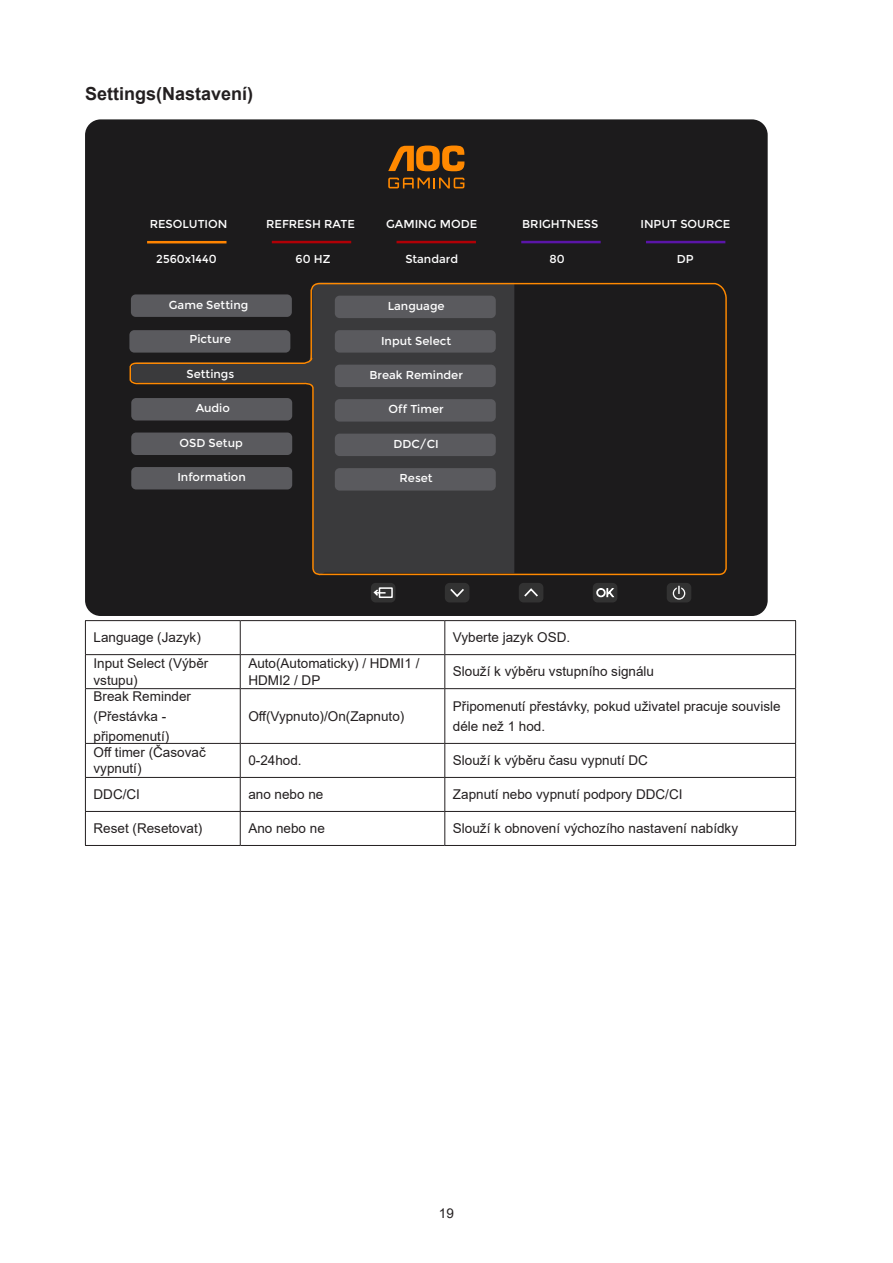
<style>
.page{position:relative;width:893px;height:1263px;background:#fff}
.page>*{position:absolute;margin:0;border:0;box-sizing:border-box;transform-origin:0 0}
.Heading_3{font:700 18px "Arial";color:#231f20}
.无间隔{font:13.5px/16.2px "Arial";color:#231f20}
.正文_text-1{font:13.5px/20.2px "Arial";color:#231f20}
.t1{font:11.55px "Montserrat";color:#fff}
</style>
<div class="page">
<div style="left:85px;top:119px;width:683px;height:497px;background:#1c1b1c;border-radius:16px"></div>
<svg style="left:388px;top:178px;width:76px;height:10px"></svg>
<svg style="left:388px;top:146px;width:76px;height:25px"></svg>
<hr style="left:147px;top:241px;width:79px;height:2px;background:#ff8400">
<hr style="left:272px;top:241px;width:79px;height:2px;background:#b00006">
<hr style="left:397px;top:241px;width:79px;height:2px;background:#b00006">
<hr style="left:521px;top:241px;width:80px;height:2px;background:#5a15a8">
<hr style="left:646px;top:241px;width:79px;height:2px;background:#5a15a8">
<div style="left:445px;top:583px;width:24px;height:19px;background:#383838;border-radius:5px"></div>
<svg style="left:450px;top:589px;width:14px;height:8px"></svg>
<div style="left:519px;top:583px;width:24px;height:19px;background:#383838;border-radius:5px"></div>
<svg style="left:524px;top:588px;width:14px;height:9px"></svg>
<div style="left:593px;top:583px;width:24px;height:19px;background:#383838;border-radius:5px"></div>
<svg style="left:596px;top:588px;width:18px;height:10px"></svg>
<div style="left:667px;top:583px;width:24px;height:19px;background:#383838;border-radius:5px"></div>
<svg style="left:673px;top:586px;width:12px;height:14px"></svg>
<div style="left:371px;top:583px;width:24px;height:19px;background:#383838;border-radius:5px"></div>
<div style="left:379px;top:587px;width:14px;height:11px;border:2px solid #fff"></div>
<svg style="left:373px;top:588px;width:14px;height:9px"></svg>
<svg style="left:129px;top:282px;width:598px;height:294px"></svg>
<div style="left:335px;top:296px;width:161px;height:22px;background:#5a5a5e;border-radius:5px"></div>
<div style="left:335px;top:330px;width:161px;height:23px;background:#5a5a5e;border-radius:5px"></div>
<div style="left:335px;top:365px;width:161px;height:22px;background:#5a5a5e;border-radius:5px"></div>
<div style="left:335px;top:399px;width:161px;height:23px;background:#5a5a5e;border-radius:5px"></div>
<div style="left:335px;top:434px;width:161px;height:22px;background:#5a5a5e;border-radius:5px"></div>
<div style="left:335px;top:468px;width:161px;height:23px;background:#5a5a5e;border-radius:5px"></div>
<hr style="left:85px;top:620px;width:155px;height:1px;background:#231f20">
<hr style="left:85px;top:621px;width:1px;height:33px;background:#231f20">
<hr style="left:240px;top:620px;width:205px;height:1px;background:#231f20">
<hr style="left:240px;top:621px;width:1px;height:33px;background:#231f20">
<hr style="left:445px;top:620px;width:351px;height:1px;background:#231f20">
<hr style="left:444px;top:621px;width:1px;height:33px;background:#231f20">
<hr style="left:795px;top:621px;width:1px;height:33px;background:#231f20">
<hr style="left:85px;top:654px;width:155px;height:1px;background:#231f20">
<hr style="left:85px;top:655px;width:1px;height:33px;background:#231f20">
<hr style="left:240px;top:654px;width:205px;height:1px;background:#231f20">
<hr style="left:240px;top:655px;width:1px;height:33px;background:#231f20">
<hr style="left:445px;top:654px;width:351px;height:1px;background:#231f20">
<hr style="left:444px;top:655px;width:1px;height:33px;background:#231f20">
<hr style="left:795px;top:655px;width:1px;height:33px;background:#231f20">
<hr style="left:85px;top:688px;width:155px;height:1px;background:#231f20">
<hr style="left:85px;top:689px;width:1px;height:54px;background:#231f20">
<hr style="left:240px;top:688px;width:205px;height:1px;background:#231f20">
<hr style="left:240px;top:689px;width:1px;height:54px;background:#231f20">
<hr style="left:445px;top:688px;width:351px;height:1px;background:#231f20">
<hr style="left:444px;top:689px;width:1px;height:54px;background:#231f20">
<hr style="left:795px;top:689px;width:1px;height:54px;background:#231f20">
<hr style="left:85px;top:743px;width:155px;height:1px;background:#231f20">
<hr style="left:85px;top:744px;width:1px;height:33px;background:#231f20">
<hr style="left:240px;top:743px;width:205px;height:1px;background:#231f20">
<hr style="left:240px;top:744px;width:1px;height:33px;background:#231f20">
<hr style="left:445px;top:743px;width:351px;height:1px;background:#231f20">
<hr style="left:444px;top:744px;width:1px;height:33px;background:#231f20">
<hr style="left:795px;top:744px;width:1px;height:33px;background:#231f20">
<hr style="left:85px;top:777px;width:155px;height:1px;background:#231f20">
<hr style="left:85px;top:778px;width:1px;height:33px;background:#231f20">
<hr style="left:240px;top:777px;width:205px;height:1px;background:#231f20">
<hr style="left:240px;top:778px;width:1px;height:33px;background:#231f20">
<hr style="left:445px;top:777px;width:351px;height:1px;background:#231f20">
<hr style="left:444px;top:778px;width:1px;height:33px;background:#231f20">
<hr style="left:795px;top:778px;width:1px;height:33px;background:#231f20">
<hr style="left:85px;top:811px;width:155px;height:1px;background:#231f20">
<hr style="left:85px;top:812px;width:1px;height:33px;background:#231f20">
<hr style="left:240px;top:811px;width:205px;height:1px;background:#231f20">
<hr style="left:240px;top:812px;width:1px;height:33px;background:#231f20">
<hr style="left:445px;top:811px;width:351px;height:1px;background:#231f20">
<hr style="left:444px;top:812px;width:1px;height:33px;background:#231f20">
<hr style="left:795px;top:812px;width:1px;height:33px;background:#231f20">
<hr style="left:85px;top:845px;width:155px;height:1px;background:#231f20">
<hr style="left:240px;top:845px;width:205px;height:1px;background:#231f20">
<hr style="left:445px;top:845px;width:351px;height:1px;background:#231f20">
<p class="Heading_3" style="left:85px;top:81px;width:170px">Settings(Nastavení)</p>
<p class="t1" style="left:150px;top:217px;width:79px">RESOLUTION</p>
<p class="t1" style="left:156px;top:253px;width:62px">2560x1440</p>
<p class="t1" style="left:169px;top:298px;width:81px">Game Setting</p>
<p class="t1" style="left:190px;top:333px;width:43px">Picture</p>
<p class="t1" style="left:186px;top:367px;width:49px">Settings</p>
<p class="t1" style="left:196px;top:402px;width:36px">Audio</p>
<p class="t1" style="left:180px;top:436px;width:65px">OSD Setup</p>
<p class="t1" style="left:177px;top:471px;width:70px">Information</p>
<p class="t1" style="left:266px;top:217px;width:90px">REFRESH RATE</p>
<p class="t1" style="left:296px;top:252px;width:36px">60 HZ</p>
<p class="t1" style="left:386px;top:217px;width:92px">GAMING MODE</p>
<p class="t1" style="left:405px;top:252px;width:54px">Standard</p>
<p class="t1" style="left:388px;top:299px;width:58px">Language</p>
<p class="t1" style="left:381px;top:334px;width:72px">Input Select</p>
<p class="t1" style="left:369px;top:368px;width:95px">Break Reminder</p>
<p class="t1" style="left:389px;top:403px;width:57px">Off Timer</p>
<p class="t1" style="left:394px;top:437px;width:47px">DDC/CI</p>
<p class="t1" style="left:400px;top:472px;width:35px">Reset</p>
<p class="t1" style="left:522px;top:217px;width:78px">BRIGHTNESS</p>
<p class="t1" style="left:549px;top:252px;width:17px">80</p>
<p class="t1" style="left:640px;top:217px;width:92px">INPUT SOURCE</p>
<p class="t1" style="left:677px;top:252px;width:18px">DP</p>
<p class="无间隔" style="left:94px;top:629px;width:109px">Language (Jazyk)</p>
<p class="无间隔" style="left:453px;top:629px;width:119px">Vyberte jazyk OSD.</p>
<p class="无间隔" style="left:94px;top:655px;width:116px">Input Select (Výběr vstupu)</p>
<p class="无间隔" style="left:248px;top:655px;width:173px">Auto(Automaticky) / HDMI1 /<br>HDMI2 / DP</p>
<p class="正文_text-1" style="left:453px;top:661px;width:203px">Slouží k výběru vstupního signálu</p>
<p class="正文_text-1" style="left:94px;top:686px;width:99px">Break Reminder (Přestávka - připomenutí)</p>
<p class="无间隔" style="left:248px;top:708px;width:158px">Off(Vypnuto)/On(Zapnuto)</p>
<p class="正文_text-1" style="left:453px;top:696px;width:329px">Připomenutí přestávky, pokud uživatel pracuje souvisle déle než 1 hod.</p>
<p class="无间隔" style="left:94px;top:744px;width:114px">Off timer (Časovač vypnutí)</p>
<p class="无间隔" style="left:248px;top:752px;width:55px">0-24hod.</p>
<p class="无间隔" style="left:453px;top:752px;width:197px">Slouží k výběru času vypnutí DC</p>
<p class="无间隔" style="left:94px;top:786px;width:48px">DDC/CI</p>
<p class="无间隔" style="left:248px;top:786px;width:77px">ano nebo ne</p>
<p class="无间隔" style="left:453px;top:786px;width:231px">Zapnutí nebo vypnutí podpory DDC/CI</p>
<p class="无间隔" style="left:94px;top:820px;width:110px">Reset (Resetovat)</p>
<p class="无间隔" style="left:248px;top:820px;width:78px">Ano nebo ne</p>
<p class="无间隔" style="left:453px;top:820px;width:287px">Slouží k obnovení výchozího nastavení nabídky</p>
<p class="正文_text-1" style="left:439px;top:1203px;width:17px">19</p>
</div>
